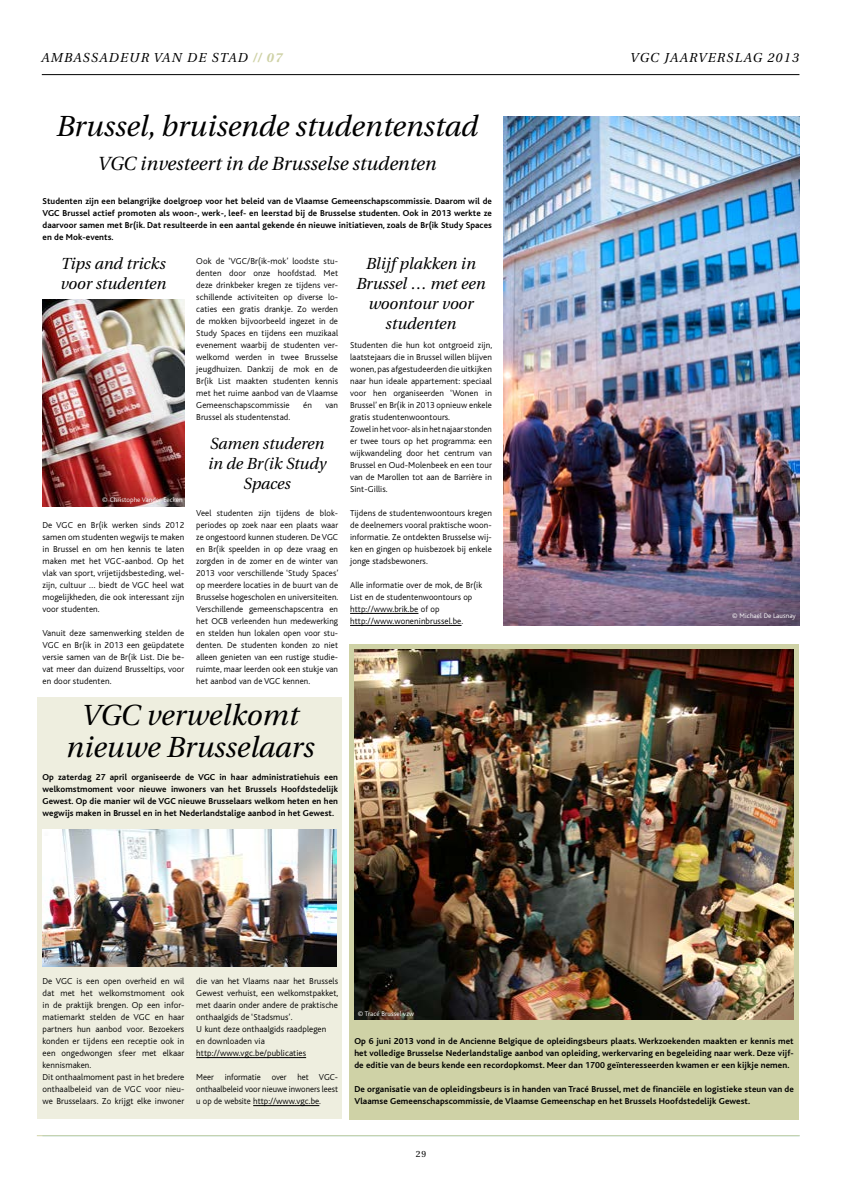
<style>
.page{position:relative;width:842px;height:1191px;background:#fff}
.page>*{position:absolute;margin:0;border:0;box-sizing:border-box;transform-origin:0 0}
.Titel_artikel{font:italic 29px/32px "Utopia";color:#000;text-align:center}
.Ondertitel{font:italic 19px "Utopia";color:#000}
.Tussentitel{font:italic 16px/20px "Utopia";color:#000;text-align:center}
.t1{font:italic 13px "Utopia";letter-spacing:.1em;color:#000}
.Body_txt{font:300 9px/12px "Bliss";letter-spacing:.01em;color:#000;text-align:justify}
.Inleiding{font:700 9px/12px "Bliss";letter-spacing:.01em;color:#000;text-align:justify}
.Body_txt-2{font:300 9px/12px "Bliss";letter-spacing:.01em;color:#000;text-align:justify;scale:.96 1}
.t2{font:9px "Utopia";color:#000}
.Body_txt-3{font:300 7px "Bliss";letter-spacing:.01em;color:#fff}
.s1{font-weight:700;color:#cfd2a6}
</style>
<div class="page">
<hr style="left:37px;top:1135px;width:763px;height:1px;background:#cfd2a6">
<hr style="left:42px;top:74px;width:757px;height:1px;background:#000">
<div style="left:37px;top:697px;width:305px;height:421px;background:#eeeedf"></div>
<hr style="left:350px;top:613px;width:68px;height:1px;background:#000">
<hr style="left:350px;top:625px;width:111px;height:1px;background:#000">
<img style="left:43px;top:299px;width:141px;height:207px">
<img style="left:504px;top:117px;width:295px;height:508px">
<hr style="left:196px;top:1057px;width:110px;height:1px;background:#000">
<hr style="left:253px;top:1105px;width:66px;height:1px;background:#000">
<img style="left:43px;top:829px;width:294px;height:138px">
<div style="left:349px;top:644px;width:450px;height:476px;background:#cfd2a6"></div>
<img style="left:354px;top:649px;width:439px;height:370px">
<h3 class="t1" style="left:41px;top:51px;width:243px">AMBASSADEUR VAN DE STAD <span class="s1">// 07</span></h3>
<h3 class="t1" style="left:630px;top:51px;width:170px">VGC JAARVERSLAG 2013</h3>
<h2 class="Titel_artikel" style="left:56px;top:111px;width:423px">Brussel, bruisende studentenstad</h2>
<h3 class="Ondertitel" style="left:98px;top:153px;width:340px">VGC investeert in de Brusselse studenten</h3>
<p class="Inleiding" style="left:43px;top:195px;width:451px">Studenten zijn een belangrijke doelgroep voor het beleid van de Vlaamse Gemeenschapscommissie. Daarom wil de VGC Brussel actief promoten als woon-, werk-, leef- en leerstad bij de Brusselse studenten. Ook in 2013 werkte ze daarvoor samen met Br(ik. Dat resulteerde in een aantal gekende én nieuwe initiatieven, zoals de Br(ik Study Spaces en de Mok-events.</p>
<h4 class="Tussentitel" style="left:60px;top:253px;width:107px;text-align:left">Tips and tricks voor studenten</h4>
<h4 class="Tussentitel" style="left:356px;top:253px;width:131px">Blijf plakken in<br>Brussel … met een woontour voor studenten</h4>
<p class="Body_txt" style="left:350px;top:339px;width:144px">Studenten die hun kot ontgroeid zijn, laatstejaars die in Brussel willen blijven wonen, pas afgestudeerden die uitkijken naar hun ideale appartement: speciaal voor hen organiseerden ‘Wonen in Brussel’ en Br(ik in 2013 opnieuw enkele gratis studentenwoontours.</p>
<p class="Body_txt-2" style="left:350px;top:423px;width:149px">Zowel in het voor- als in het najaar stonden er twee tours op het programma: een wijkwandeling door het centrum van Brussel en Oud-Molenbeek en een tour van de Marollen tot aan de Barrière in Sint-Gillis.</p>
<p class="Body_txt" style="left:350px;top:507px;width:143px">Tijdens de studentenwoontours kregen de deelnemers vooral praktische woon&shy;informatie. Ze ontdekten Brusselse wij&shy;ken en gingen op huisbezoek bij enkele jonge stadsbewoners.</p>
<p class="Body_txt" style="left:350px;top:579px;width:134px;text-align:left">Alle informatie over de mok, de Br(ik<br>List en de studentenwoontours op http://www.brik.be of op http://www.woneninbrussel.be.</p>
<p class="Body_txt" style="left:196px;top:255px;width:143px">Ook de ‘VGC/Br(ik-mok’ loodste stu&shy;denten door onze hoofdstad. Met deze drinkbeker kregen ze tijdens ver&shy;schillende activiteiten op diverse lo&shy;caties een gratis drankje. Zo werden de mokken bijvoorbeeld ingezet in de Study Spaces en tijdens een muzikaal evenement waarbij de studenten ver&shy;welkomd werden in twee Brusselse jeugdhuizen. Dankzij de mok en de Br(ik List maakten studenten kennis met het ruime aanbod van de Vlaamse Gemeenschapscommissie</p>
<p class="Body_txt" style="left:303px;top:399px;width:10px">én</p>
<p class="Body_txt" style="left:325px;top:399px;width:14px">van</p>
<p class="Body_txt" style="left:196px;top:411px;width:95px">Brussel als studentenstad.</p>
<h4 class="Tussentitel" style="left:208px;top:433px;width:120px">Samen studeren in de Br(ik Study<br>Spaces</h4>
<p class="Body_txt" style="left:196px;top:507px;width:144px">Veel studenten zijn tijdens de blok&shy;periodes op zoek naar een plaats waar ze ongestoord kunnen studeren. De VGC en Br(ik speelden in op deze vraag en zorgden in de zomer en de winter van 2013 voor verschillende ‘Study Spaces’ op meerdere locaties in de buurt van de Brusselse hogescholen en universiteiten.<br>Verschillende gemeenschapscentra en het OCB verleenden hun medewerking en stelden hun lokalen open voor stu&shy;denten. De studenten konden zo niet alleen genieten van een rustige studie&shy;ruimte, maar leerden ook een stukje van het aanbod van de VGC kennen.</p>
<p class="Body_txt-3" style="left:102px;top:495px;width:82px">© Christophe Vander Eecken</p>
<p class="Body_txt" style="left:43px;top:519px;width:143px">De VGC en Br(ik werken sinds 2012 samen om studenten wegwijs te maken in Brussel en om hen kennis te laten maken met het VGC-aanbod. Op het vlak van sport, vrijetijdsbesteding, wel&shy;zijn, cultuur … biedt de VGC heel wat mogelijkheden, die ook interessant zijn voor studenten.</p>
<p class="Body_txt" style="left:43px;top:627px;width:143px">Vanuit deze samenwerking stelden de VGC en Br(ik in 2013 een geüpdatete versie samen van de Br(ik List. Die be&shy;vat meer dan duizend Brusseltips, voor en door studenten.</p>
<h2 class="Titel_artikel" style="left:66px;top:699px;width:250px">VGC verwelkomt nieuwe Brusselaars</h2>
<p class="Inleiding" style="left:43px;top:771px;width:297px">Op zaterdag 27 april organiseerde de VGC in haar administratiehuis een welkomstmoment voor nieuwe inwoners van het Brussels Hoofdstedelijk Gewest. Op die manier wil de VGC nieuwe Brusselaars welkom heten en hen wegwijs maken in Brussel en in het Nederlandstalige aanbod in het Gewest.</p>
<p class="Body_txt-3" style="left:732px;top:612px;width:65px">© Michael De Lausnay</p>
<p class="Body_txt" style="left:43px;top:975px;width:143px">De VGC is een open overheid en wil dat met het welkomstmoment ook in de praktijk brengen. Op een infor&shy;matiemarkt stelden de VGC en haar partners hun aanbod voor. Bezoekers konden er tijdens een receptie ook in een ongedwongen sfeer met elkaar kennismaken.</p>
<p class="Body_txt" style="left:43px;top:1071px;width:143px">Dit onthaalmoment past in het bredere onthaalbeleid van de VGC voor nieu&shy;we Brusselaars. Zo krijgt elke inwoner</p>
<p class="Body_txt" style="left:196px;top:975px;width:144px">die van het Vlaams naar het Brussels Gewest verhuist, een welkomstpakket, met daarin onder andere de praktische onthaalgids de ‘Stadsmus’.</p>
<p class="Body_txt" style="left:196px;top:1023px;width:132px">U kunt deze onthaalgids raadplegen en downloaden via</p>
<p class="Body_txt" style="left:196px;top:1047px;width:111px">http://www.vgc.be/publicaties</p>
<p class="Body_txt" style="left:196px;top:1071px;width:143px">Meer informatie over het VGC&shy;onthaalbeleid voor nieuwe inwoners leest u op de website http://www.vgc.be.</p>
<p class="Body_txt-3" style="left:358px;top:1010px;width:58px">© Tracé Brussel vzw</p>
<p class="Inleiding" style="left:354px;top:1035px;width:441px">Op 6 juni 2013 vond in de Ancienne Belgique de opleidingsbeurs plaats. Werkzoekenden maakten er kennis met het volledige Brusselse Nederlandstalige aanbod van opleiding, werkervaring en begeleiding naar werk. Deze vijf&shy;de editie van de beurs kende een recordopkomst. Meer dan 1700 geïnteresseerden kwamen er een kijkje nemen.</p>
<p class="Inleiding" style="left:354px;top:1083px;width:441px">De organisatie van de opleidingsbeurs is in handen van Tracé Brussel, met de financiële en logistieke steun van de<br>Vlaamse Gemeenschapscommissie, de Vlaamse Gemeenschap en het Brussels Hoofdstedelijk Gewest.</p>
<p class="t2" style="left:416px;top:1148px;width:12px">29</p>
</div>
